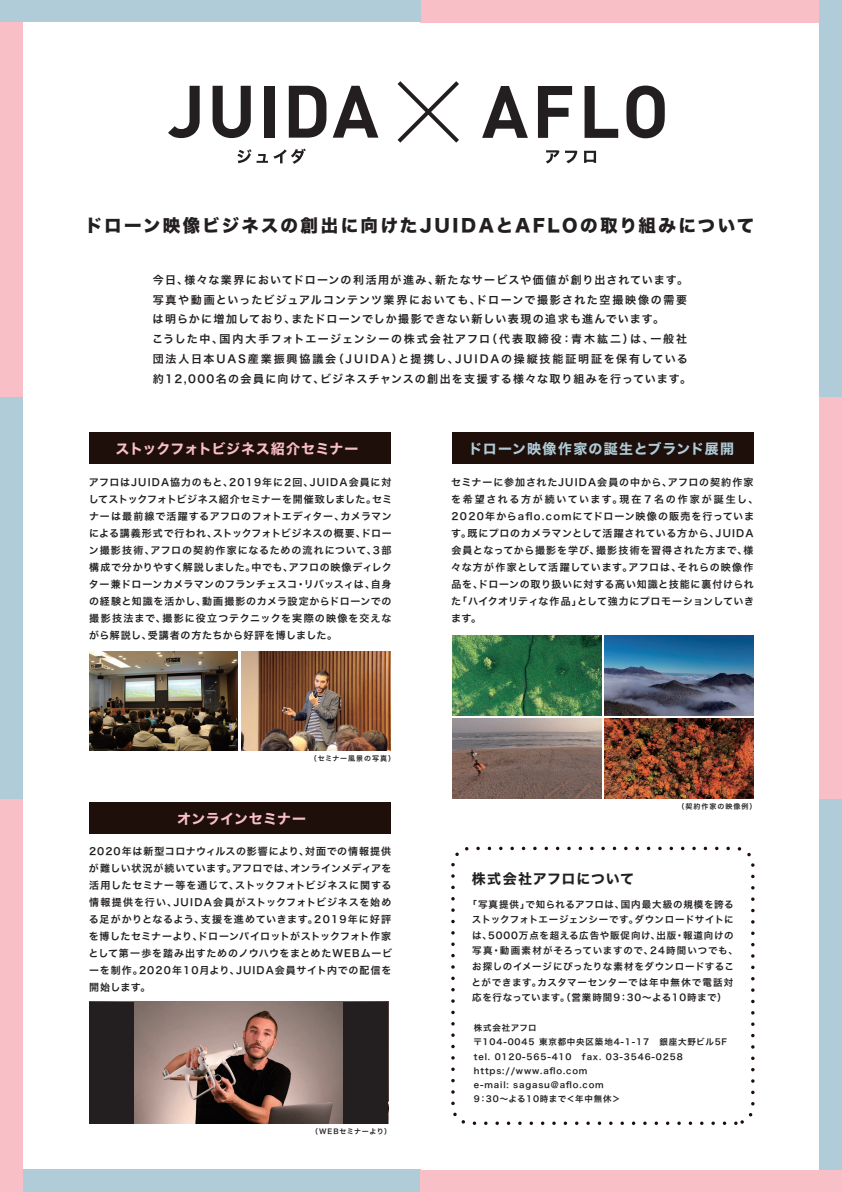
<style>
.page{position:relative;width:842px;height:1192px;background:#fff}
.page>*{position:absolute;margin:0;border:0;box-sizing:border-box;transform-origin:0 0}
.t1{font:17.5px "Hiragino Sans W8";letter-spacing:.14em;color:#231f20}
.t2{font:14px "Hiragino Sans W7";letter-spacing:.02em;color:#f9bfc6}
.t3{font:14px "Hiragino Sans W7";letter-spacing:.065em;color:#afccd8}
.t4{font:14px "Hiragino Sans W7";letter-spacing:.06em;color:#231f20}
.t5{font:11px/19.9px "Hiragino Sans W6";letter-spacing:.12em;color:#231f20}
.t6{font:10px/17px "Hiragino Sans W6";letter-spacing:.08em;color:#231f20;text-align:justify}
.t7{font:9.5px/15.6px "Hiragino Sans W6";letter-spacing:.075em;color:#231f20}
.t8{font:8.5px/14.2px "Hiragino Sans W6";letter-spacing:.1em;color:#231f20}
.t9{font:7px "Hiragino Sans W6";letter-spacing:.13em;color:#231f20}
.t10{font:7px "Hiragino Sans W6";letter-spacing:.09em;color:#231f20}
.t11{font:7px "Hiragino Sans W6";letter-spacing:.15em;color:#231f20}
</style>
<div class="page">
<div style="left:421px;top:0;width:421px;height:22px;background:#f9bfc6"></div>
<div style="left:0;top:1170px;width:421px;height:22px;background:#afccd8"></div>
<div style="left:819px;top:0;width:23px;height:397px;background:#afccd8"></div>
<div style="left:819px;top:799px;width:23px;height:393px;background:#afccd8"></div>
<div style="left:819px;top:397px;width:23px;height:402px;background:#f9bfc6"></div>
<div style="left:0;top:0;width:23px;height:397px;background:#f9bfc6"></div>
<div style="left:0;top:799px;width:23px;height:393px;background:#f9bfc6"></div>
<div style="left:0;top:397px;width:23px;height:402px;background:#afccd8"></div>
<svg style="left:398px;top:81px;width:61px;height:62px"></svg>
<svg style="left:168px;top:86px;width:32px;height:52px"></svg>
<svg style="left:213px;top:86px;width:38px;height:52px"></svg>
<div style="left:264px;top:86px;width:10px;height:52px;background:#231f20"></div>
<svg style="left:289px;top:86px;width:37px;height:52px"></svg>
<svg style="left:333px;top:86px;width:45px;height:52px"></svg>
<svg style="left:482px;top:86px;width:46px;height:52px"></svg>
<svg style="left:538px;top:86px;width:34px;height:52px"></svg>
<svg style="left:585px;top:86px;width:33px;height:52px"></svg>
<svg style="left:626px;top:86px;width:39px;height:52px"></svg>
<svg style="left:237px;top:149px;width:69px;height:15px"></svg>
<svg style="left:546px;top:150px;width:13px;height:14px"></svg>
<svg style="left:565px;top:151px;width:12px;height:12px"></svg>
<svg style="left:584px;top:151px;width:12px;height:12px"></svg>
<img style="left:89px;top:651px;width:149px;height:100px">
<img style="left:242px;top:651px;width:148px;height:100px">
<div style="left:90px;top:432px;width:301px;height:32px;background:#1e0f0a"></div>
<div style="left:89px;top:802px;width:302px;height:32px;background:#1e0f0a"></div>
<div style="left:452px;top:432px;width:302px;height:32px;background:#1e0f0a"></div>
<div style="left:0;top:0;width:421px;height:22px;background:#afccd8"></div>
<div style="left:421px;top:1170px;width:421px;height:22px;background:#f9bfc6"></div>
<div style="left:451px;top:847px;width:304px;height:278px;border:4px dashed #1e0f0a;border-radius:17px"></div>
<img style="left:134px;top:1002px;width:209px;height:121px">
<div style="left:89px;top:1002px;width:45px;height:121px;background:#231f20"></div>
<div style="left:343px;top:1002px;width:45px;height:121px;background:#231f20"></div>
<img style="left:452px;top:636px;width:149px;height:79px">
<img style="left:605px;top:636px;width:149px;height:79px">
<img style="left:605px;top:718px;width:149px;height:80px">
<img style="left:452px;top:718px;width:149px;height:80px">
<h1 class="t1" style="left:85px;top:216px;width:671px">ドローン映像ビジネスの創出に向けたJUIDAとAFLOの取り組みについて</h1>
<p class="t5" style="left:152px;top:269px;width:540px">今日、様々な業界においてドローンの利活用が進み、新たなサービスや価値が創り出されています。写真や動画といったビジュアルコンテンツ業界においても、ドローンで撮影された空撮映像の需要は明らかに増加しており、またドローンでしか撮影できない新しい表現の追求も進んでいます。<br>こうした中、国内大手フォトエージェンシーの株式会社アフロ（代表取締役：青木紘二）は、一般社団法人日本UAS産業振興協議会（JUIDA）と提携し、JUIDAの操縦技能証明証を保有している約12,000名の会員に向けて、ビジネスチャンスの創出を支援する様々な取り組みを行っています。</p>
<h2 class="t2" style="left:115px;top:438px;width:244px">ストックフォトビジネス紹介セミナー</h2>
<p class="t6" style="left:89px;top:473px;width:305px">アフロはJUIDA協力のもと、2019年に2回、JUIDA会員に対してストックフォトビジネス紹介セミナーを開催致しました。セミナーは最前線で活躍するアフロのフォトエディター、カメラマンによる講義形式で行われ、ストックフォトビジネスの概要、ドローン撮影技術、アフロの契約作家になるための流れについて、3部構成で分かりやすく解説しました。中でも、アフロの映像ディレクター兼ドローンカメラマンのフランチェスコ・リバッスィは、自身の経験と知識を活かし、動画撮影のカメラ設定からドローンでの撮影技法まで、撮影に役立つテクニックを実際の映像を交えながら解説し、受講者の方たちから好評を博しました。</p>
<p class="t9" style="left:310px;top:752px;width:87px">（セミナー風景の写真）</p>
<h2 class="t2" style="left:177px;top:807px;width:130px">オンラインセミナー</h2>
<p class="t6" style="left:88px;top:843px;width:305px">2020年は新型コロナウィルスの影響により、対面での情報提供が難しい状況が続いています。アフロでは、オンラインメディアを活用したセミナー等を通じて、ストックフォトビジネスに関する情報提供を行い、JUIDA会員がストックフォトビジネスを始める足がかりとなるよう、支援を進めていきます。2019年に好評を博したセミナーより、ドローンパイロットがストックフォト作家として第一歩を踏み出すためのノウハウをまとめたWEBムービーを制作。2020年10月より、JUIDA会員サイト内での配信を開始します。</p>
<p class="t10" style="left:311px;top:1125px;width:82px">（WEBセミナーより）</p>
<h2 class="t3" style="left:469px;top:438px;width:267px">ドローン映像作家の誕生とブランド展開</h2>
<p class="t6" style="left:451px;top:473px;width:309px;text-align:left">セミナーに参加されたJUIDA会員の中から、アフロの契約作家を希望される方が続いています。現在７名の作家が誕生し、<br>2020年からaflo.comにてドローン映像の販売を行っています。既にプロのカメラマンとして活躍されている方から、JUIDA会員となってから撮影を学び、撮影技術を習得された方まで、様々な方が作家として活躍しています。アフロは、それらの映像作品を、ドローンの取り扱いに対する高い知識と技能に裏付けられた「ハイクオリティな作品」として強力にプロモーションしていきます。</p>
<h2 class="t4" style="left:472px;top:868px;width:164px">株式会社アフロについて</h2>
<p class="t11" style="left:677px;top:800px;width:81px">（契約作家の映像例）</p>
<p class="t7" style="left:471px;top:896px;width:268px;text-indent:-4px">「写真提供」で知られるアフロは、国内最大級の規模を誇るストックフォトエージェンシーです。ダウンロードサイトには、5000万点を超える広告や販促向け、出版・報道向けの写真・動画素材がそろっていますので、24時間いつでも、お探しのイメージにぴったりな素材をダウンロードすることができます。カスタマーセンターでは年中無休で電話対応を行なっています。（営業時間9：30～よる10時まで）</p>
<p class="t8" style="left:474px;top:1021px;width:255px">株式会社アフロ<br>〒104-0045 東京都中央区築地4-1-17　銀座大野ビル5F tel. 0120-565-410　fax. 03-3546-0258 https://www.aflo.com<br>e-mail: sagasu@aflo.com<br>9：30～よる10時まで＜年中無休＞</p>
</div>
